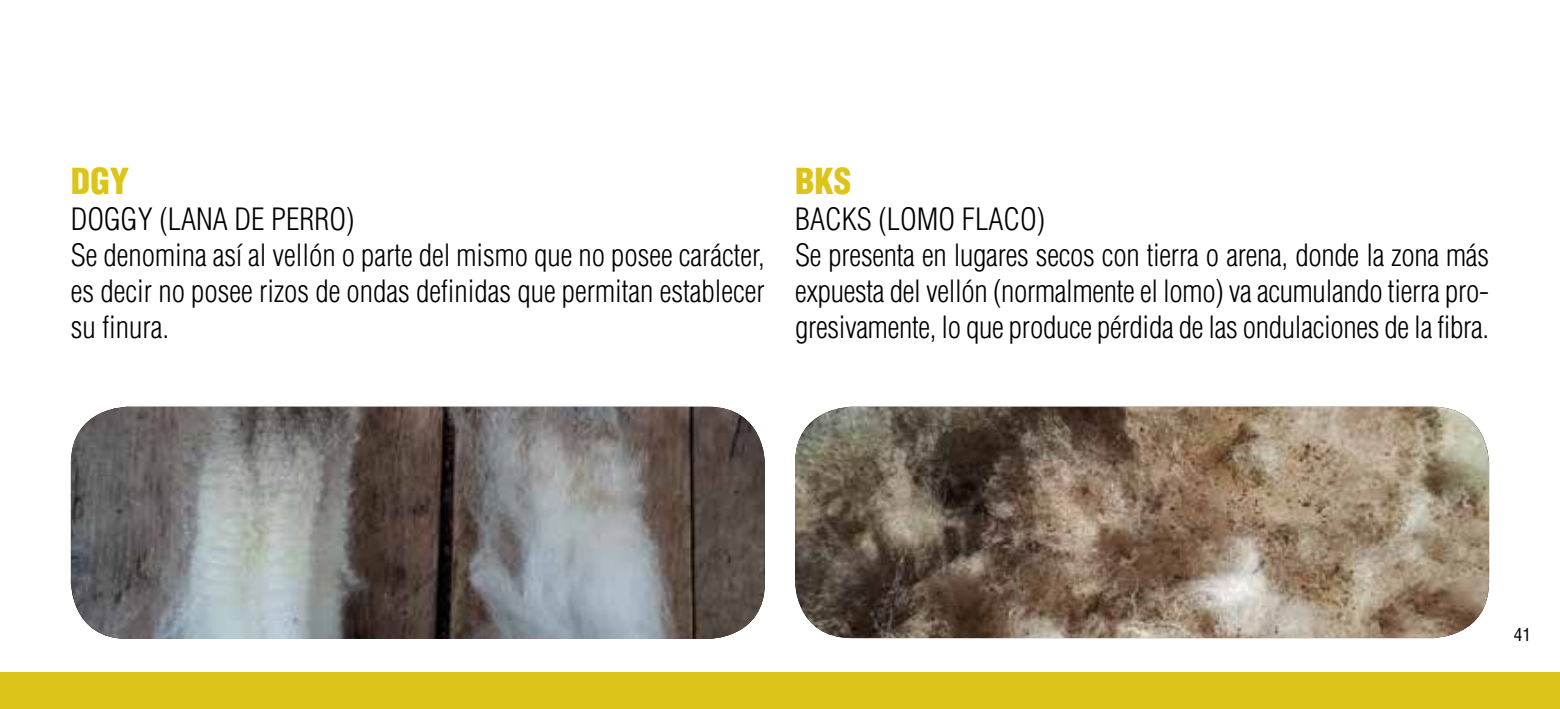
<style>
.page{position:relative;width:1560px;height:709px;background:#fff}
.page>*{position:absolute;margin:0;border:0;box-sizing:border-box;transform-origin:0 0}
.t1{font:900 condensed 35px "Helvetica LT Std";color:#dcc419}
.t2{font:300 condensed 30px/36px "Helvetica LT Std";letter-spacing:-.01em;color:#000}
.t3{font:condensed 17.5px "Helvetica LT Std";color:#000}
</style>
<div class="page">
<img style="left:71px;top:407px;width:694px;height:232px">
<img style="left:795px;top:407px;width:693px;height:231px">
<div style="left:0;top:672px;width:1559px;height:37px;background:#dcc419"></div>
<p class="t1" style="left:71px;top:158px;width:60px">DGY</p>
<p class="t2" style="left:71px;top:200px;width:695px">DOGGY (LANA DE PERRO)<br>Se denomina así al vellón o parte del mismo que no posee carácter, es decir no posee rizos de ondas definidas que permitan establecer su finura.</p>
<p class="t1" style="left:795px;top:159px;width:58px">BKS</p>
<p class="t2" style="left:795px;top:201px;width:695px">BACKS (LOMO FLACO)<br>Se presenta en lugares secos con tierra o arena, donde la zona más expuesta del vellón (normalmente el lomo) va acumulando tierra pro&shy;gresivamente, lo que produce pérdida de las ondulaciones de la fibra.</p>
<p class="t3" style="left:1513px;top:623px;width:19px">41</p>
</div>
